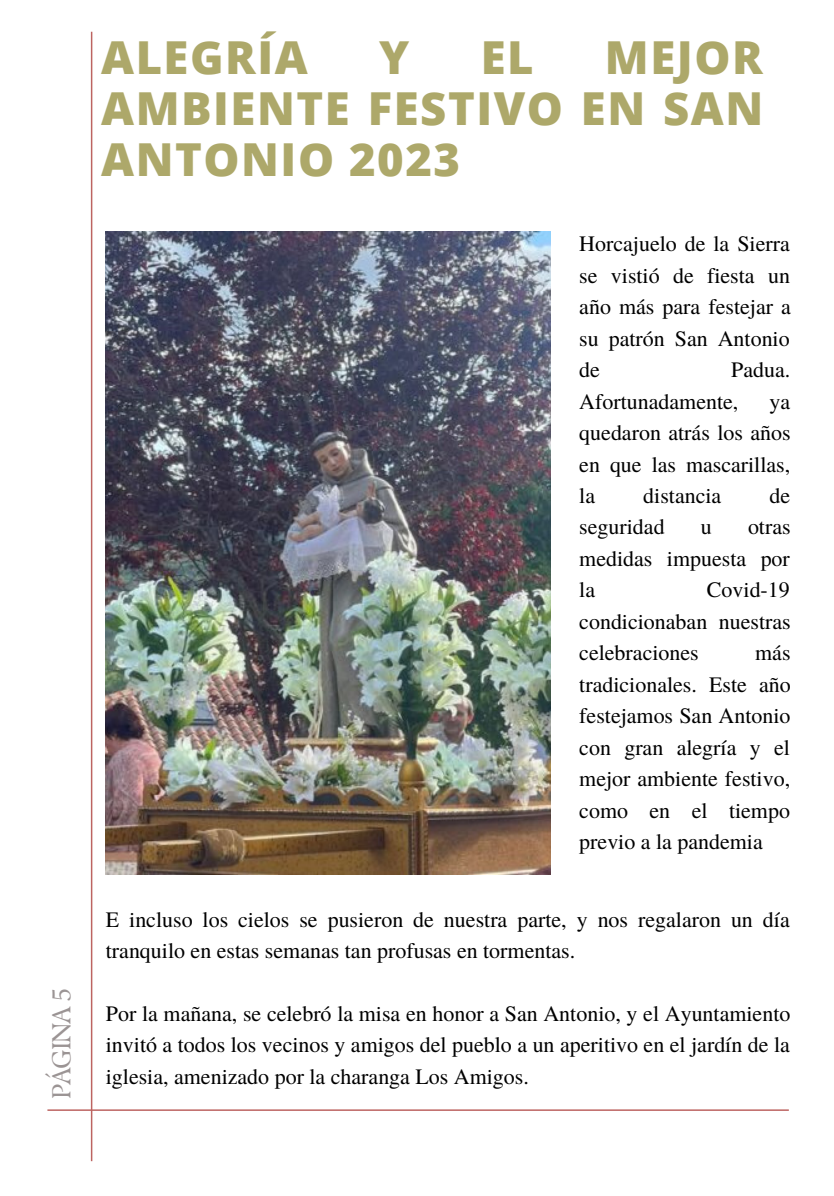
<style>
.page{position:relative;width:834px;height:1196px;background:#fff}
.page>*{position:absolute;margin:0;border:0;box-sizing:border-box;transform-origin:0 0}
.t1{font:800 45.4px/51px "Open Sans";letter-spacing:.035em;color:#ada86a;text-align:justify}
.t2{font:26px "TY Serif D";letter-spacing:-.05em;color:#9b9494}
.t3{font:22px/31.4px "Te X Gyre Termes";color:#000;text-align:justify}
</style>
<div class="page">
<hr style="left:91px;top:32px;width:1px;height:1129px;background:#bd6461">
<hr style="left:47px;top:1109px;width:742px;height:1px;background:#bd6461">
<img style="left:106px;top:232px;width:445px;height:642px">
<p class="t2" style="left:46px;top:1098px;width:112px;rotate:-90deg">PÁGINA 5</p>
<p class="t1" style="left:101px;top:31px;width:208px">ALEGRÍA</p>
<p class="t1" style="left:379px;top:31px;width:32px">Y</p>
<p class="t1" style="left:481px;top:31px;width:54px">EL</p>
<p class="t1" style="left:101px;top:31px;width:663px;text-indent:504px">MEJOR AMBIENTE FESTIVO EN SAN ANTONIO 2023</p>
<p class="t3" style="left:579px;top:227px;width:213px">Horcajuelo de la Sierra se vistió de fiesta un año más para festejar a su patrón San Antonio de</p>
<p class="t3" style="left:579px;top:353px;width:213px;text-indent:152px">Padua.<br>Afortunadamente,</p>
<p class="t3" style="left:579px;top:384px;width:213px;text-indent:190px">ya quedaron atrás los años en que las mascarillas, la</p>
<p class="t3" style="left:643px;top:479px;width:80px">distancia</p>
<p class="t3" style="left:769px;top:479px;width:22px">de</p>
<p class="t3" style="left:579px;top:510px;width:87px">seguridad</p>
<p class="t3" style="left:701px;top:510px;width:12px">u</p>
<p class="t3" style="left:579px;top:510px;width:213px;text-indent:169px">otras medidas impuesta por la</p>
<p class="t3" style="left:579px;top:573px;width:213px;text-indent:128px">Covid-19 condicionaban nuestras celebraciones</p>
<p class="t3" style="left:579px;top:636px;width:213px;text-indent:176px">más tradicionales. Este año festejamos San Antonio con gran alegría y el mejor ambiente festivo, como en el tiempo previo a la pandemia</p>
<p class="t3" style="left:106px;top:902px;width:685px">E incluso los cielos se pusieron de nuestra parte, y nos regalaron un día tranquilo en estas semanas tan profusas en tormentas.</p>
<p class="t3" style="left:106px;top:996px;width:686px">Por la mañana, se celebró la misa en honor a San Antonio, y el Ayuntamiento invitó a todos los vecinos y amigos del pueblo a un aperitivo en el jardín de la iglesia, amenizado por la charanga Los Amigos.</p>
</div>
